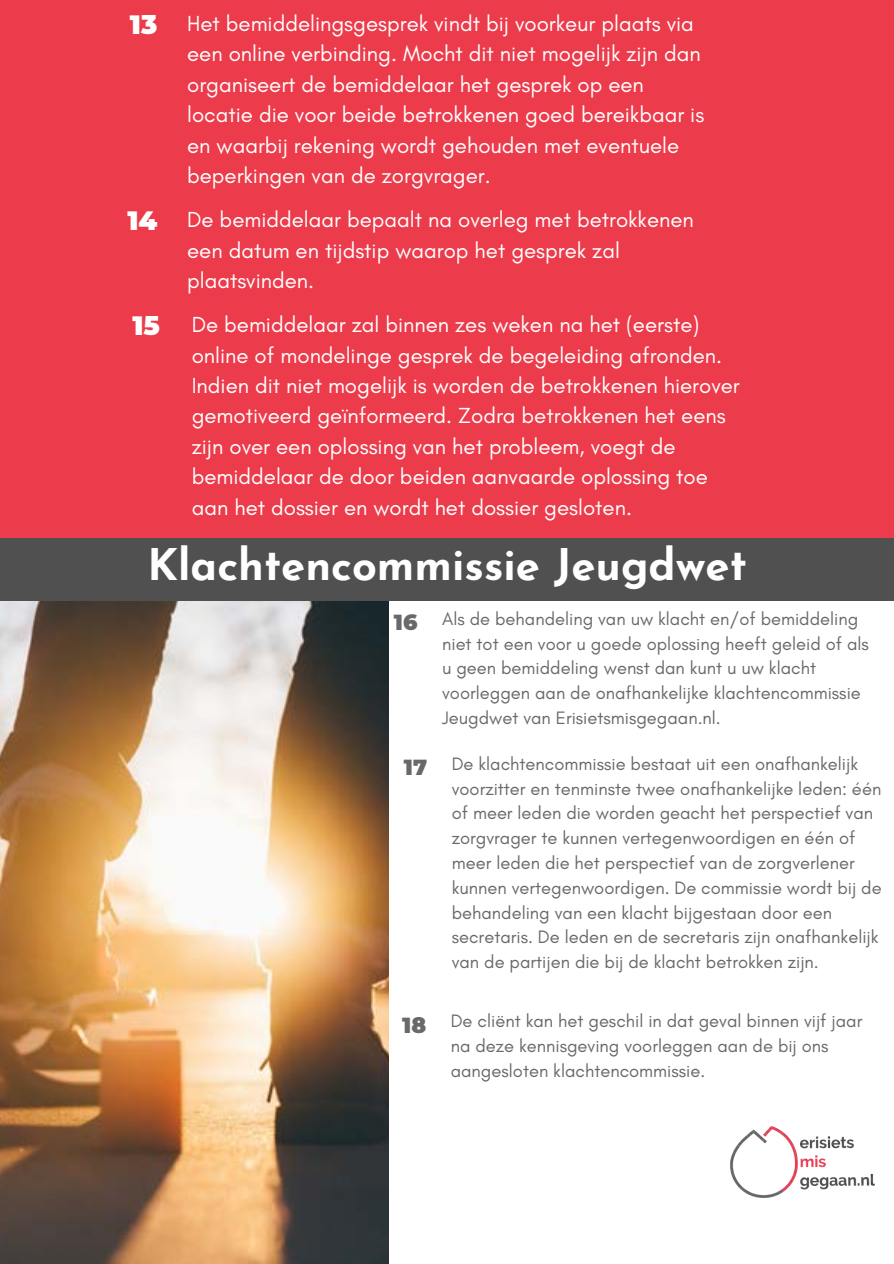
<style>
.page{position:relative;width:894px;height:1264px;background:#fff}
.page>*{position:absolute;margin:0;border:0;box-sizing:border-box;transform-origin:0 0}
.t1{font:700 43.5px "Josefin Sans";color:#fff}
.t2{font:22.2px/30.5px "Glacial Indifference";color:#fff}
.t3{font:18.3px/24.8px "Glacial Indifference";color:#696969}
.s1{font-family:"Montserrat";font-weight:900;font-size:26.4px}
.s2{font-family:"Montserrat";font-weight:900;font-size:21.75px}
</style>
<div class="page">
<div style="left:0;top:0;width:893px;height:1263px;background:#ec3c4c"></div>
<img style="left:0;top:600px;width:389px;height:663px">
<div style="left:389px;top:538px;width:504px;height:725px;background:#fff"></div>
<div style="left:0;top:538px;width:893px;height:62px;background:#505050"></div>
<img style="left:730px;top:1126px;width:144px;height:71px">
<p class="t2" style="left:187px;top:8px;width:518px;text-indent:-57px"><span class="s1">13</span> Het bemiddelingsgesprek vindt bij voorkeur plaats via een online verbinding. Mocht dit niet mogelijk zijn dan organiseert de bemiddelaar het gesprek op een locatie die voor beide betrokkenen goed bereikbaar is en waarbij rekening wordt gehouden met eventuele beperkingen van de zorgvrager.</p>
<p class="t2" style="left:187px;top:204px;width:508px;text-indent:-60px"><span class="s1">14</span> De bemiddelaar bepaalt na overleg met betrokkenen een datum en tijdstip waarop het gesprek zal plaatsvinden.</p>
<p class="t2" style="left:192px;top:309px;width:549px;text-indent:-59px"><span class="s1">15</span> De bemiddelaar zal binnen zes weken na het (eerste) online of mondelinge gesprek de begeleiding afronden.<br>Indien dit niet mogelijk is worden de betrokkenen hierover gemotiveerd geïnformeerd. Zodra betrokkenen het eens zijn over een oplossing van het probleem, voegt de bemiddelaar de door beiden aanvaarde oplossing toe aan het dossier en wordt het dossier gesloten.</p>
<h1 class="t1" style="left:147px;top:547px;width:600px">Klachtencommissie Jeugdwet</h1>
<p class="t3" style="left:442px;top:606px;width:428px;text-indent:-48px"><span class="s2">16</span> Als de behandeling van uw klacht en/of bemiddeling niet tot een voor u goede oplossing heeft geleid of als u geen bemiddeling wenst dan kunt u uw klacht voorleggen aan de onafhankelijke klachtencommissie Jeugdwet van Erisietsmisgegaan.nl.</p>
<p class="t3" style="left:451px;top:751px;width:431px;text-indent:-48px"><span class="s2">17</span> De klachtencommissie bestaat uit een onafhankelijk voorzitter en tenminste twee onafhankelijke leden: één of meer leden die worden geacht het perspectief van zorgvrager te kunnen vertegenwoordigen en één of meer leden die het perspectief van de zorgverlener kunnen vertegenwoordigen. De commissie wordt bij de behandeling van een klacht bijgestaan door een secretaris. De leden en de secretaris zijn onafhankelijk van de partijen die bij de klacht betrokken zijn.</p>
<p class="t3" style="left:450px;top:1008px;width:413px;text-indent:-48px"><span class="s2">18</span> De cliënt kan het geschil in dat geval binnen vijf jaar na deze kennisgeving voorleggen aan de bij ons aangesloten klachtencommissie.</p>
</div>
